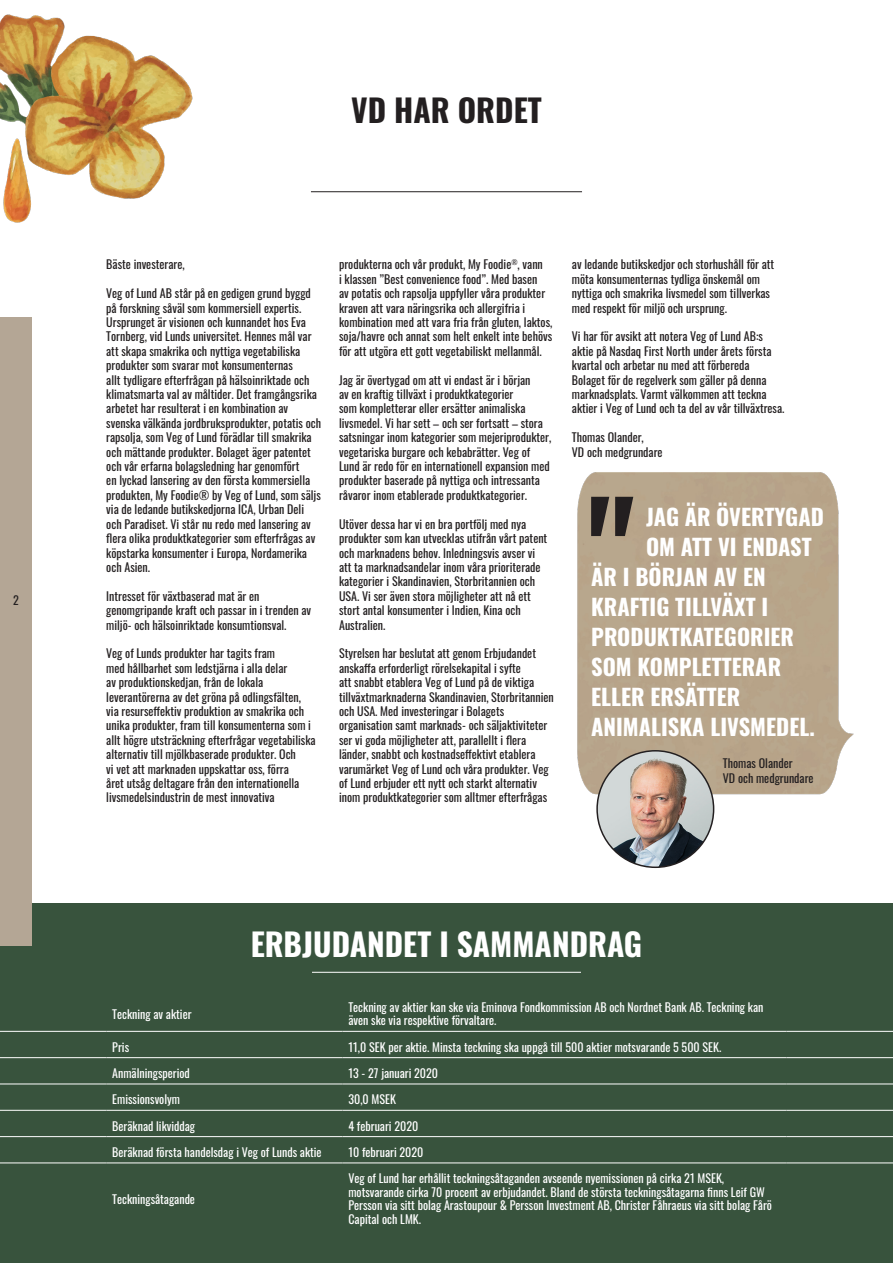
<style>
.page{position:relative;width:893px;height:1263px;background:#fff}
.page>*{position:absolute;margin:0;border:0;box-sizing:border-box;transform-origin:0 0}
.Rubrik_1__svart_C{font:700 31.5px "Oswald";color:#fff}
.Rubrik_1__svart_C-2{font:700 31.5px "Oswald";color:#231f20}
.Rubrik_1__vit_C{font:700 22.5px/30px "Oswald";color:#fff}
.Brödtext__svart_V{font:12px/14.4px "Oswald";color:#231f20}
.Brödtext__svart_V-2{font:12px/13.5px "Oswald";color:#fff}
.Brödtext__svart_C{font:12px "Oswald";color:#231f20}
</style>
<div class="page">
<hr style="left:311px;top:191px;width:271px;height:1px;background:#231f20">
<img style="left:577px;top:472px;width:277px;height:336px">
<svg style="left:591px;top:497px;width:42px;height:39px;background:#554c44"></svg>
<img style="left:597px;top:751px;width:117px;height:116px;border-radius:58px">
<div style="left:596px;top:750px;width:118px;height:118px;border:2px solid #231f20;border-radius:50%"></div>
<img style="left:0;top:14px;width:193px;height:209px">
<div style="left:0;top:904px;width:893px;height:359px;background:#38533d"></div>
<hr style="left:0;top:1031px;width:106px;height:1px;background:#fff">
<hr style="left:106px;top:1031px;width:236px;height:1px;background:#fff">
<hr style="left:342px;top:1031px;width:445px;height:1px;background:#fff">
<hr style="left:787px;top:1031px;width:106px;height:1px;background:#fff">
<hr style="left:0;top:1057px;width:106px;height:1px;background:#fff">
<hr style="left:106px;top:1057px;width:236px;height:1px;background:#fff">
<hr style="left:342px;top:1057px;width:445px;height:1px;background:#fff">
<hr style="left:787px;top:1057px;width:106px;height:1px;background:#fff">
<hr style="left:0;top:1083px;width:106px;height:1px;background:#fff">
<hr style="left:106px;top:1083px;width:236px;height:1px;background:#fff">
<hr style="left:342px;top:1083px;width:445px;height:1px;background:#fff">
<hr style="left:787px;top:1083px;width:106px;height:1px;background:#fff">
<hr style="left:0;top:1110px;width:106px;height:1px;background:#fff">
<hr style="left:106px;top:1110px;width:236px;height:1px;background:#fff">
<hr style="left:342px;top:1110px;width:445px;height:1px;background:#fff">
<hr style="left:787px;top:1110px;width:106px;height:1px;background:#fff">
<hr style="left:0;top:1136px;width:106px;height:1px;background:#fff">
<hr style="left:106px;top:1136px;width:236px;height:1px;background:#fff">
<hr style="left:342px;top:1136px;width:445px;height:1px;background:#fff">
<hr style="left:787px;top:1136px;width:106px;height:1px;background:#fff">
<hr style="left:0;top:1162px;width:106px;height:1px;background:#fff">
<hr style="left:106px;top:1162px;width:236px;height:1px;background:#fff">
<hr style="left:342px;top:1162px;width:445px;height:1px;background:#fff">
<hr style="left:787px;top:1162px;width:106px;height:1px;background:#fff">
<hr style="left:312px;top:972px;width:269px;height:1px;background:#fff">
<div style="left:0;top:317px;width:32px;height:628px;background:#b4a695"></div>
<p class="Brödtext__svart_C" style="left:13px;top:590px;width:7px">2</p>
<p class="Rubrik_1__svart_C-2" style="left:351px;top:93px;width:192px">VD HAR ORDET</p>
<p class="Brödtext__svart_V" style="left:106px;top:256px;width:80px">Bäste investerare,</p>
<p class="Brödtext__svart_V" style="left:106px;top:285px;width:216px">Veg of Lund AB står på en gedigen grund byggd på forskning såväl som kommersiell expertis.<br>Ursprunget är visionen och kunnandet hos Eva Tornberg, vid Lunds universitet. Hennes mål var att skapa smakrika och nyttiga vegetabiliska produkter som svarar mot konsumenternas<br>allt tydligare efterfrågan på hälsoinriktade och klimatsmarta val av måltider. Det framgångsrika arbetet har resulterat i en kombination av svenska välkända jordbruksprodukter, potatis och rapsolja, som Veg of Lund förädlar till smakrika och mättande produkter. Bolaget äger patentet och vår erfarna bolagsledning har genomfört<br>en lyckad lansering av den första kommersiella produkten, My Foodie® by Veg of Lund, som säljs via de ledande butikskedjorna ICA, Urban Deli och Paradiset. Vi står nu redo med lansering av flera olika produktkategorier som efterfrågas av köpstarka konsumenter i Europa, Nordamerika och Asien.</p>
<p class="Brödtext__svart_V" style="left:106px;top:587px;width:206px">Intresset för växtbaserad mat är en genomgripande kraft och passar in i trenden av miljö- och hälsoinriktade konsumtionsval.</p>
<p class="Brödtext__svart_V" style="left:106px;top:645px;width:211px">Veg of Lunds produkter har tagits fram<br>med hållbarhet som ledstjärna i alla delar<br>av produktionskedjan, från de lokala leverantörerna av det gröna på odlingsfälten, via resurseffektiv produktion av smakrika och unika produkter, fram till konsumenterna som i allt högre utsträckning efterfrågar vegetabiliska alternativ till mjölkbaserade produkter. Och<br>vi vet att marknaden uppskattar oss, förra<br>året utsåg deltagare från den internationella livsmedelsindustrin de mest innovativa</p>
<p class="Brödtext__svart_V" style="left:339px;top:256px;width:215px">produkterna och vår produkt, My Foodie<sup>®</sup>, vann<br>i klassen ”Best convenience food”. Med basen<br>av potatis och rapsolja uppfyller våra produkter kraven att vara näringsrika och allergifria i kombination med att vara fria från gluten, laktos, soja/havre och annat som helt enkelt inte behövs för att utgöra ett gott vegetabiliskt mellanmål.</p>
<p class="Brödtext__svart_V" style="left:339px;top:371px;width:214px">Jag är övertygad om att vi endast är i början<br>av en kraftig tillväxt i produktkategorier<br>som kompletterar eller ersätter animaliska livsmedel. Vi har sett – och ser fortsatt – stora satsningar inom kategorier som mejeriprodukter, vegetariska burgare och kebabrätter. Veg of Lund är redo för en internationell expansion med produkter baserade på nyttiga och intressanta råvaror inom etablerade produktkategorier.</p>
<p class="Brödtext__svart_V" style="left:339px;top:515px;width:210px">Utöver dessa har vi en bra portfölj med nya produkter som kan utvecklas utifrån vårt patent och marknadens behov. Inledningsvis avser vi att ta marknadsandelar inom våra prioriterade kategorier i Skandinavien, Storbritannien och USA. Vi ser även stora möjligheter att nå ett stort antal konsumenter i Indien, Kina och Australien.</p>
<p class="Brödtext__svart_V" style="left:339px;top:645px;width:216px">Styrelsen har beslutat att genom Erbjudandet anskaffa erforderligt rörelsekapital i syfte<br>att snabbt etablera Veg of Lund på de viktiga tillväxtmarknaderna Skandinavien, Storbritannien och USA. Med investeringar i Bolagets organisation samt marknads- och säljaktiviteter ser vi goda möjligheter att, parallellt i flera länder, snabbt och kostnadseffektivt etablera varumärket Veg of Lund och våra produkter. Veg of Lund erbjuder ett nytt och starkt alternativ inom produktkategorier som alltmer efterfrågas</p>
<p class="Brödtext__svart_V" style="left:572px;top:256px;width:204px">av ledande butikskedjor och storhushåll för att möta konsumenternas tydliga önskemål om nyttiga och smakrika livsmedel som tillverkas med respekt för miljö och ursprung.</p>
<p class="Brödtext__svart_V" style="left:572px;top:328px;width:214px">Vi har för avsikt att notera Veg of Lund AB:s aktie på Nasdaq First North under årets första kvartal och arbetar nu med att förbereda Bolaget för de regelverk som gäller på denna marknadsplats. Varmt välkommen att teckna aktier i Veg of Lund och ta del av vår tillväxtresa.</p>
<p class="Brödtext__svart_V" style="left:572px;top:429px;width:73px">Thomas Olander,</p>
<p class="Brödtext__svart_V" style="left:572px;top:443px;width:92px">VD och medgrundare</p>
<p class="Rubrik_1__vit_C" style="left:646px;top:503px;width:179px">JAG ÄR ÖVERTYGAD</p>
<p class="Rubrik_1__vit_C" style="left:646px;top:533px;width:167px">OM ATT VI ENDAST</p>
<p class="Rubrik_1__vit_C" style="left:591px;top:563px;width:176px">ÄR I BÖRJAN AV EN</p>
<p class="Rubrik_1__vit_C" style="left:591px;top:593px;width:179px">KRAFTIG TILLVÄXT I</p>
<p class="Rubrik_1__vit_C" style="left:591px;top:623px;width:204px">PRODUKTKATEGORIER<br>SOM KOMPLETTERAR<br>ELLER ERSÄTTER</p>
<p class="Rubrik_1__vit_C" style="left:591px;top:713px;width:225px">ANIMALISKA LIVSMEDEL.</p>
<p class="Brödtext__svart_V" style="left:723px;top:755px;width:71px">Thomas Olander</p>
<p class="Brödtext__svart_V" style="left:723px;top:769px;width:92px">VD och medgrundare</p>
<p class="Rubrik_1__svart_C" style="left:251px;top:928px;width:393px">ERBJUDANDET I SAMMANDRAG</p>
<p class="Brödtext__svart_V-2" style="left:112px;top:1006px;width:81px">Teckning av aktier</p>
<p class="Brödtext__svart_V-2" style="left:348px;top:999px;width:417px">Teckning av aktier kan ske via Eminova Fondkommission AB och Nordnet Bank AB. Teckning kan även ske via respektive förvaltare.</p>
<p class="Brödtext__svart_V-2" style="left:112px;top:1039px;width:18px">Pris</p>
<p class="Brödtext__svart_V-2" style="left:348px;top:1039px;width:374px">11,0 SEK per aktie. Minsta teckning ska uppgå till 500 aktier motsvarande 5 500 SEK.</p>
<p class="Brödtext__svart_V-2" style="left:112px;top:1065px;width:79px">Anmälningsperiod</p>
<p class="Brödtext__svart_V-2" style="left:348px;top:1065px;width:91px">13 - 27 januari 2020</p>
<p class="Brödtext__svart_V-2" style="left:112px;top:1091px;width:69px">Emissionsvolym</p>
<p class="Brödtext__svart_V-2" style="left:348px;top:1091px;width:49px">30,0 MSEK</p>
<p class="Brödtext__svart_V-2" style="left:112px;top:1118px;width:84px">Beräknad likviddag</p>
<p class="Brödtext__svart_V-2" style="left:348px;top:1118px;width:71px">4 februari 2020</p>
<p class="Brödtext__svart_V-2" style="left:112px;top:1144px;width:211px">Beräknad första handelsdag i Veg of Lunds aktie</p>
<p class="Brödtext__svart_V-2" style="left:348px;top:1144px;width:77px">10 februari 2020</p>
<p class="Brödtext__svart_V-2" style="left:112px;top:1191px;width:84px">Teckningsåtagande</p>
<p class="Brödtext__svart_V-2" style="left:348px;top:1170px;width:425px">Veg of Lund har erhållit teckningsåtaganden avseende nyemissionen på cirka 21 MSEK, motsvarande cirka 70 procent av erbjudandet. Bland de största teckningsåtagarna finns Leif GW Persson via sitt bolag Arastoupour &amp; Persson Investment AB, Christer Fåhraeus via sitt bolag Fårö Capital och LMK.</p>
</div>
